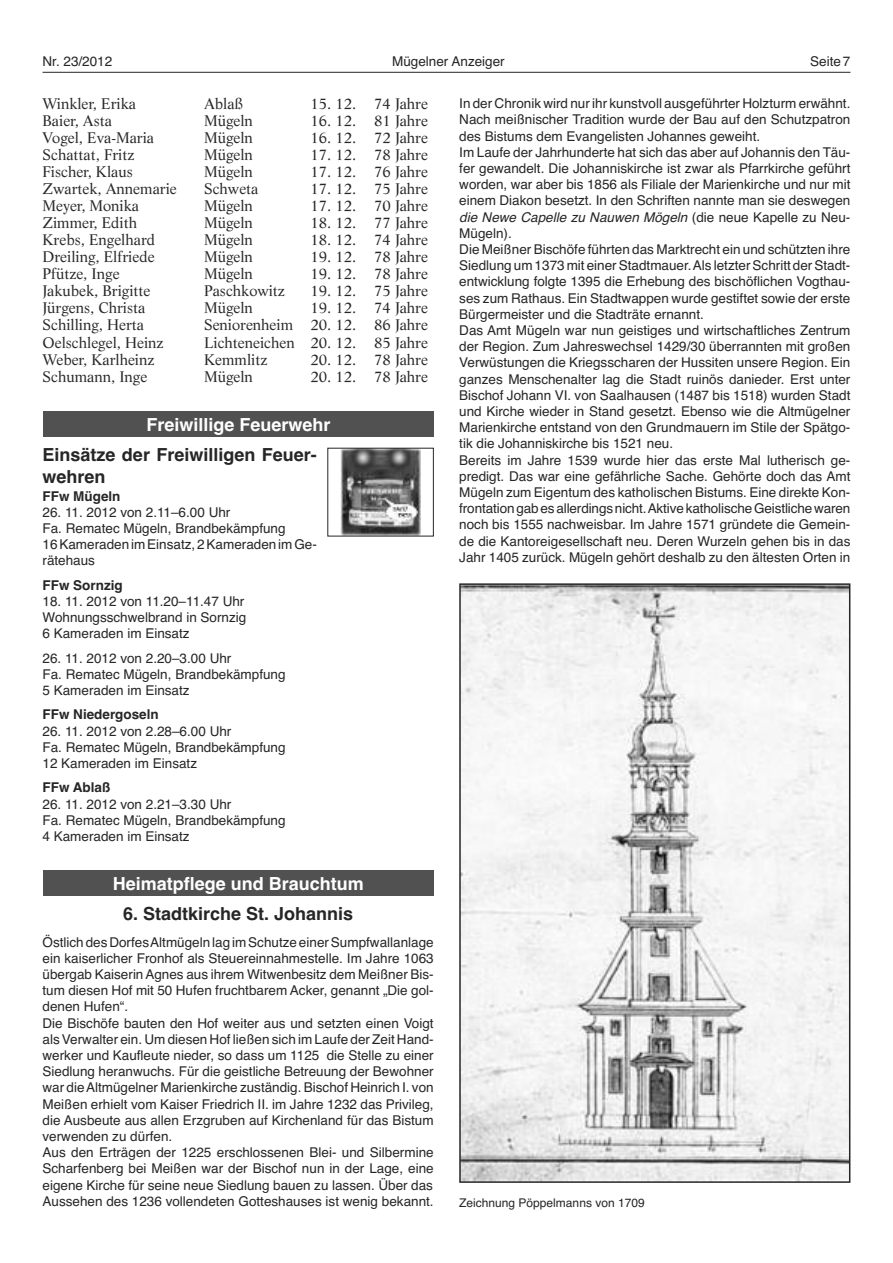
<style>
.page{position:relative;width:893px;height:1263px;background:#fff}
.page>*{position:absolute;margin:0;border:0;box-sizing:border-box;transform-origin:0 0}
.t1{font:700 18px/21.6px "Helvetica";color:#272627}
.t2{font:700 18px "Helvetica";color:#fff}
.t3{font:15px "Life";color:#272627}
.t4{font:13.5px/16.2px "Helvetica";color:#272627}
.t5{font:700 13.5px "Helvetica";color:#272627}
.t6{font:12px "Helvetica";color:#272627}
.s1{font-style:italic}
</style>
<div class="page">
<hr style="left:43px;top:72px;width:807px;height:1px;background:#272627">
<div style="left:43px;top:870px;width:391px;height:26px;background:#525152"></div>
<img style="left:462px;top:586px;width:385px;height:594px">
<div style="left:459px;top:583px;width:391px;height:600px;border:2px solid #272627"></div>
<div style="left:43px;top:411px;width:391px;height:26px;background:#525152"></div>
<img style="left:340px;top:450px;width:81px;height:84px">
<div style="left:327px;top:448px;width:107px;height:88px;border:1px solid #272627"></div>
<p class="t4" style="left:43px;top:53px;width:71px">Nr. 23/2012</p>
<p class="t4" style="left:392px;top:53px;width:114px">Mügelner Anzeiger</p>
<p class="t4" style="left:810px;top:53px;width:42px">Seite 7</p>
<p class="t3" style="left:43px;top:98px;width:95px">Winkler, Erika</p>
<p class="t3" style="left:204px;top:98px;width:41px">Ablaß</p>
<p class="t3" style="left:310px;top:98px;width:119px">15. 12. 74 Jahre</p>
<p class="t3" style="left:43px;top:115px;width:71px">Baier, Asta</p>
<p class="t3" style="left:204px;top:115px;width:50px">Mügeln</p>
<p class="t3" style="left:310px;top:115px;width:119px">16. 12. 81 Jahre</p>
<p class="t3" style="left:43px;top:132px;width:113px">Vogel, Eva-Maria</p>
<p class="t3" style="left:204px;top:132px;width:50px">Mügeln</p>
<p class="t3" style="left:310px;top:132px;width:119px">16. 12. 72 Jahre</p>
<p class="t3" style="left:43px;top:149px;width:93px">Schattat, Fritz</p>
<p class="t3" style="left:204px;top:149px;width:50px">Mügeln</p>
<p class="t3" style="left:310px;top:149px;width:119px">17. 12. 78 Jahre</p>
<p class="t3" style="left:43px;top:166px;width:92px">Fischer, Klaus</p>
<p class="t3" style="left:204px;top:166px;width:50px">Mügeln</p>
<p class="t3" style="left:310px;top:166px;width:119px">17. 12. 76 Jahre</p>
<p class="t3" style="left:43px;top:183px;width:136px">Zwartek, Annemarie</p>
<p class="t3" style="left:204px;top:183px;width:56px">Schweta</p>
<p class="t3" style="left:310px;top:183px;width:119px">17. 12. 75 Jahre</p>
<p class="t3" style="left:43px;top:200px;width:98px">Meyer, Monika</p>
<p class="t3" style="left:204px;top:200px;width:50px">Mügeln</p>
<p class="t3" style="left:310px;top:200px;width:119px">17. 12. 70 Jahre</p>
<p class="t3" style="left:43px;top:217px;width:96px">Zimmer, Edith</p>
<p class="t3" style="left:204px;top:217px;width:50px">Mügeln</p>
<p class="t3" style="left:310px;top:217px;width:119px">18. 12. 77 Jahre</p>
<p class="t3" style="left:43px;top:234px;width:114px">Krebs, Engelhard</p>
<p class="t3" style="left:204px;top:234px;width:50px">Mügeln</p>
<p class="t3" style="left:310px;top:234px;width:119px">18. 12. 74 Jahre</p>
<p class="t3" style="left:43px;top:251px;width:114px">Dreiling, Elfriede</p>
<p class="t3" style="left:204px;top:251px;width:50px">Mügeln</p>
<p class="t3" style="left:310px;top:251px;width:119px">19. 12. 78 Jahre</p>
<p class="t3" style="left:43px;top:268px;width:79px">Pfütze, Inge</p>
<p class="t3" style="left:204px;top:268px;width:50px">Mügeln</p>
<p class="t3" style="left:310px;top:268px;width:119px">19. 12. 78 Jahre</p>
<p class="t3" style="left:43px;top:285px;width:109px">Jakubek, Brigitte</p>
<p class="t3" style="left:204px;top:285px;width:82px">Paschkowitz</p>
<p class="t3" style="left:310px;top:285px;width:119px">19. 12. 75 Jahre</p>
<p class="t3" style="left:43px;top:302px;width:104px">Jürgens, Christa</p>
<p class="t3" style="left:204px;top:302px;width:50px">Mügeln</p>
<p class="t3" style="left:310px;top:302px;width:119px">19. 12. 74 Jahre</p>
<p class="t3" style="left:43px;top:319px;width:103px">Schilling, Herta</p>
<p class="t3" style="left:204px;top:319px;width:225px">Seniorenheim 20. 12. 86 Jahre</p>
<p class="t3" style="left:43px;top:336px;width:122px">Oelschlegel, Heinz</p>
<p class="t3" style="left:204px;top:336px;width:225px">Lichteneichen 20. 12. 85 Jahre</p>
<p class="t3" style="left:43px;top:353px;width:113px">Weber, Karlheinz</p>
<p class="t3" style="left:204px;top:353px;width:65px">Kemmlitz</p>
<p class="t3" style="left:310px;top:353px;width:119px">20. 12. 78 Jahre</p>
<p class="t3" style="left:43px;top:370px;width:106px">Schumann, Inge</p>
<p class="t3" style="left:204px;top:370px;width:50px">Mügeln</p>
<p class="t3" style="left:310px;top:370px;width:119px">20. 12. 78 Jahre</p>
<h1 class="t2" style="left:146px;top:414px;width:186px">Freiwillige Feuerwehr</h1>
<h1 class="t1" style="left:43px;top:444px;width:276px">Einsätze der Freiwilligen Feuer&shy;wehren</h1>
<p class="t5" style="left:43px;top:488px;width:79px">FFw Mügeln</p>
<p class="t4" style="left:43px;top:504px;width:276px">26. 11. 2012 von 2.11–6.00 Uhr<br>Fa. Rematec Mügeln, Brandbekämpfung<br>16Kameraden im Einsatz, 2Kameraden im Ge&shy;rätehaus</p>
<p class="t5" style="left:43px;top:577px;width:82px">FFw Sornzig</p>
<p class="t4" style="left:43px;top:593px;width:205px">18. 11. 2012 von 11.20–11.47 Uhr<br>Wohnungsschwelbrand in Sornzig<br>6 Kameraden im Einsatz</p>
<p class="t4" style="left:43px;top:650px;width:245px">26. 11. 2012 von 2.20–3.00 Uhr<br>Fa. Rematec Mügeln, Brandbekämpfung<br>5 Kameraden im Einsatz</p>
<p class="t5" style="left:43px;top:707px;width:118px">FFw Niedergoseln</p>
<p class="t4" style="left:43px;top:723px;width:245px">26. 11. 2012 von 2.28–6.00 Uhr<br>Fa. Rematec Mügeln, Brandbekämpfung<br>12 Kameraden im Einsatz</p>
<p class="t5" style="left:43px;top:780px;width:69px">FFw Ablaß</p>
<p class="t4" style="left:43px;top:796px;width:245px">26. 11. 2012 von 2.21–3.30 Uhr<br>Fa. Rematec Mügeln, Brandbekämpfung<br>4 Kameraden im Einsatz</p>
<h1 class="t2" style="left:113px;top:873px;width:253px">Heimatpflege und Brauchtum</h1>
<h1 class="t1" style="left:123px;top:903px;width:232px">6. Stadtkirche St. Johannis</h1>
<p class="t4" style="left:43px;top:934px;width:393px">Östlich desDorfesAltmügeln lag im Schutze einerSumpfwallanlage ein kaiserlicher Fronhof als Steuereinnahmestelle. Im Jahre 1063 übergab KaiserinAgnes aus ihrem Witwenbesitz dem Meißner Bis&shy;tum diesen Hof mit 50 Hufen fruchtbarem Acker, genannt „Die gol&shy;denen Hufen“.<br>Die Bischöfe bauten den Hof weiter aus und setzten einen Voigt als Verwalter ein. Um diesen Hof ließen sich im Laufe der Zeit Hand&shy;werker und Kaufleute nieder, so dass um 1125 die Stelle zu einer Siedlung heranwuchs. Für die geistliche Betreuung der Bewohner war dieAltmügelner Marienkirche zuständig. Bischof Heinrich I. von Meißen erhielt vom Kaiser Friedrich II. im Jahre 1232 das Privileg, die Ausbeute aus allen Erzgruben auf Kirchenland für das Bistum verwenden zu dürfen.<br>Aus den Erträgen der 1225 erschlossenen Blei- und Silbermine Scharfenberg bei Meißen war der Bischof nun in der Lage, eine eigene Kirche für seine neue Siedlung bauen zu lassen. Über das Aussehen des 1236 vollendeten Gotteshauses ist wenig bekannt.</p>
<p class="t4" style="left:459px;top:95px;width:393px">In der Chronik wird nur ihr kunstvoll ausgeführter Holzturm erwähnt.<br>Nach meißnischer Tradition wurde der Bau auf den Schutzpatron des Bistums dem Evangelisten Johannes geweiht.<br>Im Laufe der Jahrhunderte hat sich das aber auf Johannis den Täu&shy;fer gewandelt. Die Johanniskirche ist zwar als Pfarrkirche geführt worden, war aber bis 1856 als Filiale der Marienkirche und nur mit einem Diakon besetzt. In den Schriften nannte man sie deswegen <span class="s1">dieNeweCapellezuNauwenMögeln</span>(die neue Kapelle zu Neu-Mügeln).<br>Die Meißner Bischöfe führten das Marktrecht ein und schützten ihre Siedlung um 1373 mit einerStadtmauer.Als letzterSchritt derStadt&shy;entwicklung folgte 1395 die Erhebung des bischöflichen Vogthau&shy;ses zum Rathaus. Ein Stadtwappen wurde gestiftet sowie der erste Bürgermeister und die Stadträte ernannt.<br>Das Amt Mügeln war nun geistiges und wirtschaftliches Zentrum der Region. Zum Jahreswechsel 1429/30 überrannten mit großen Verwüstungen die Kriegsscharen der Hussiten unsere Region. Ein ganzes Menschenalter lag die Stadt ruinös danieder. Erst unter Bischof Johann VI. von Saalhausen (1487 bis 1518) wurden Stadt und Kirche wieder in Stand gesetzt. Ebenso wie die Altmügelner Marienkirche entstand von den Grundmauern im Stile der Spätgo&shy;tik die Johanniskirche bis 1521 neu.<br>Bereits im Jahre 1539 wurde hier das erste Mal lutherisch ge&shy;predigt. Das war eine gefährliche Sache. Gehörte doch das Amt Mügeln zum Eigentum des katholischen Bistums. Eine direkte Kon&shy;frontationgabesallerdingsnicht.AktivekatholischeGeistlichewaren noch bis 1555 nachweisbar. Im Jahre 1571 gründete die Gemein&shy;de die Kantoreigesellschaft neu. Deren Wurzeln gehen bis in das Jahr 1405 zurück. Mügeln gehört deshalb zu den ältesten Orten in</p>
<p class="t6" style="left:459px;top:1196px;width:187px">Zeichnung Pöppelmanns von 1709</p>
</div>
